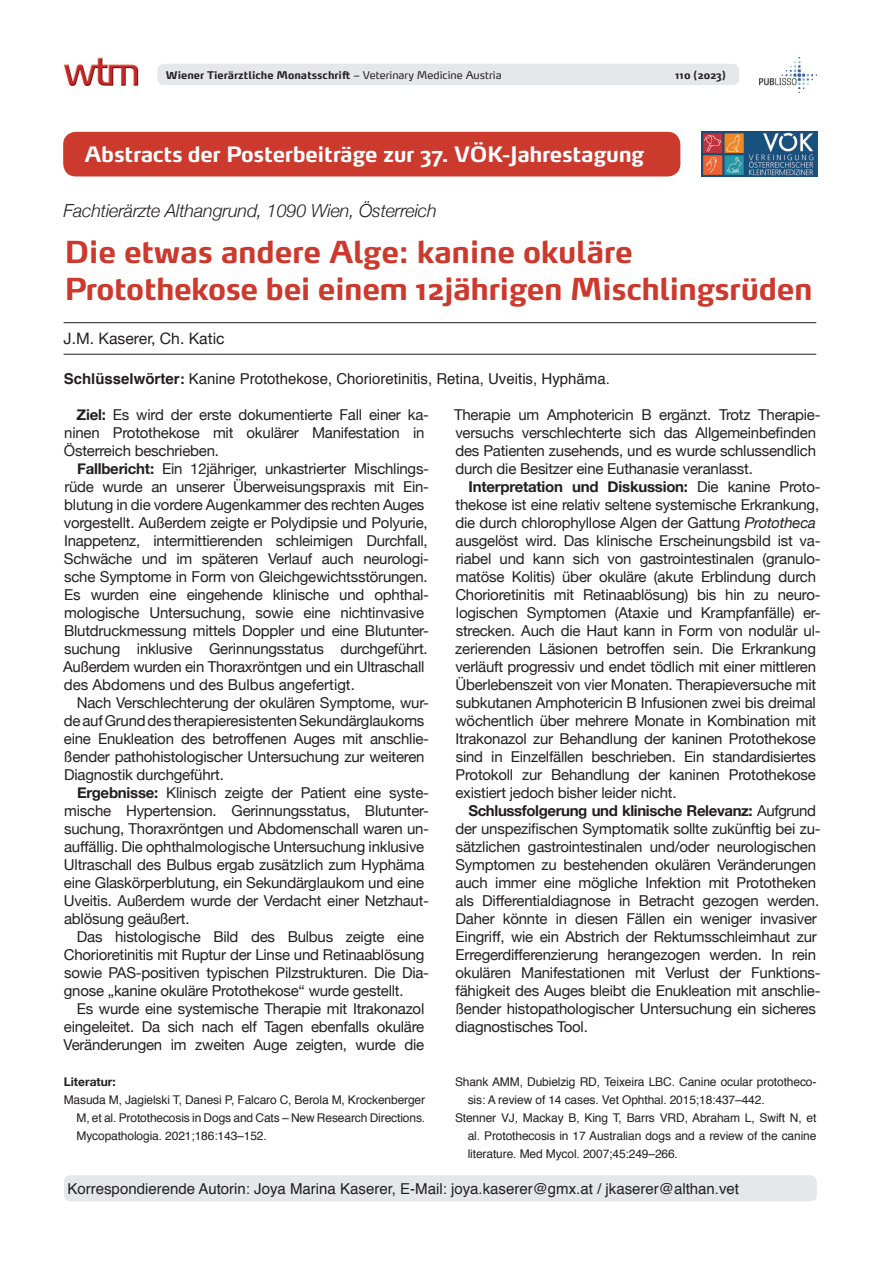
<style>
.page{position:relative;width:893px;height:1263px;background:#fff}
.page>*{position:absolute;margin:0;border:0;box-sizing:border-box;transform-origin:0 0}
.Artikel{font:700 30px "Max OT";letter-spacing:-.015em;color:#cc392d}
.Head_negativ{font:700 21px "Max OT";letter-spacing:-.015em;color:#fff}
.t1{font:italic 300 18px "Helvetica Neue";letter-spacing:-.01em;color:#231f20}
.t2{font:15.75px "Helvetica Neue";color:#231f20}
.Text_Deutsch{font:15px/18px "Helvetica Neue";letter-spacing:-.015em;color:#231f20}
.Text_Deutsch-2{font:15px "Helvetica";color:#231f20}
.Text_Deutsch_Buchtip{font:15px "Helvetica";color:#231f20}
.Literatur{font:12px/18px "Helvetica";letter-spacing:-.01em;color:#231f20;text-align:justify}
.Literatur-2{font:700 12px "Helvetica Neue";color:#231f20}
.t3{font:700 10.5px "Max OT";color:#231f20}
.s1{font-weight:400}
.s2{font-weight:700}
.s3{font-style:italic}
</style>
<div class="page">
<div style="left:157px;top:64px;width:582px;height:21px;background:#e6e7e9;border-radius:6px"></div>
<img style="left:64px;top:57px;width:75px;height:29px">
<img style="left:759px;top:58px;width:57px;height:35px">
<img style="left:702px;top:132px;width:115px;height:44px">
<div style="left:63px;top:132px;width:617px;height:44px;background:#cc392d;border-radius:13px"></div>
<div style="left:64px;top:1175px;width:753px;height:26px;background:#e6e7e9;border-radius:6px"></div>
<hr style="left:64px;top:322px;width:752px;height:1px;background:#231f20">
<hr style="left:64px;top:354px;width:752px;height:1px;background:#231f20">
<p class="t3" style="left:166px;top:68px;width:337px">Wiener Tierärztliche Monatsschrift <span class="s1">– Veterinary Medicine Austria</span></p>
<p class="t3" style="left:675px;top:68px;width:52px">110 (2023)</p>
<p class="Head_negativ" style="left:84px;top:141px;width:561px">Abstracts der Posterbeiträge zur 37. VÖK-Jahrestagung</p>
<p class="t1" style="left:64px;top:196px;width:375px">Fachtierärzte Althangrund, 1090 Wien, Österreich</p>
<p class="Artikel" style="left:64px;top:232px;width:570px">Die etwas andere Alge: kanine okuläre</p>
<p class="Artikel" style="left:64px;top:269px;width:750px">Protothekose bei einem 12jährigen Mischlingsrüden</p>
<p class="t2" style="left:64px;top:327px;width:163px">J.M. Kaserer, Ch. Katic</p>
<p class="Text_Deutsch_Buchtip" style="left:64px;top:367px;width:548px"><span class="s2">Schlüsselwörter:</span> Kanine Protothekose, Chorioretinitis, Retina, Uveitis, Hyphäma.</p>
<p class="Text_Deutsch" style="left:64px;top:406px;width:367px;text-indent:13px"><span class="s2">Ziel:</span> Es wird der erste dokumentierte Fall einer ka&shy;ninen Protothekose mit okulärer Manifestation in<br>Österreich beschrieben.</p>
<p class="Text_Deutsch" style="left:63px;top:460px;width:367px;text-indent:14px"><span class="s2">Fallbericht:</span> Ein 12jähriger, unkastrierter Mischlings&shy;rüde wurde an unserer Überweisungspraxis mit Ein&shy;blutung in die vordere Augenkammer des rechten Auges vorgestellt. Außerdem zeigte er Polydipsie und Polyurie, Inappetenz, intermittierenden schleimigen Durchfall, Schwäche und im späteren Verlauf auch neurologi&shy;sche Symptome in Form von Gleichgewichtsstörungen.<br>Es wurden eine eingehende klinische und ophthal&shy;mologische Untersuchung, sowie eine nichtinvasive Blutdruckmessung mittels Doppler und eine Blutunter&shy;suchung inklusive Gerinnungsstatus durchgeführt.<br>Außerdem wurden ein Thoraxröntgen und ein Ultraschall des Abdomens und des Bulbus angefertigt.</p>
<p class="Text_Deutsch" style="left:64px;top:694px;width:367px;text-indent:13px">Nach Verschlechterung der okulären Symptome, wur&shy;de auf Grund des therapieresistenten Sekundärglaukoms eine Enukleation des betroffenen Auges mit anschlie&shy;ßender pathohistologischer Untersuchung zur weiteren Diagnostik durchgeführt.</p>
<p class="Text_Deutsch" style="left:64px;top:784px;width:367px;text-indent:13px"><span class="s2">Ergebnisse:</span> Klinisch zeigte der Patient eine syste&shy;mische Hypertension. Gerinnungsstatus, Blutunter&shy;suchung, Thoraxröntgen und Abdomenschall waren un&shy;auffällig. Die ophthalmologische Untersuchung inklusive Ultraschall des Bulbus ergab zusätzlich zum Hyphäma eine Glaskörperblutung, ein Sekundärglaukom und eine Uveitis. Außerdem wurde der Verdacht einer Netzhaut&shy;ablösung geäußert.</p>
<p class="Text_Deutsch" style="left:64px;top:928px;width:367px;text-indent:13px">Das histologische Bild des Bulbus zeigte eine Chorioretinitis mit Ruptur der Linse und Retinaablösung sowie PAS-positiven typischen Pilzstrukturen. Die Dia&shy;gnose „kanine okuläre Protothekose“ wurde gestellt.</p>
<p class="Text_Deutsch" style="left:64px;top:1000px;width:362px;text-align:justify;text-indent:13px">Es wurde eine systemische Therapie mit Itrakonazol eingeleitet. Da sich nach elf Tagen ebenfalls okuläre Veränderungen im zweiten Auge zeigten, wurde die</p>
<p class="Literatur-2" style="left:64px;top:1072px;width:54px">Literatur:</p>
<p class="Literatur" style="left:76px;top:1091px;width:350px;text-indent:-13px">Masuda M, Jagielski T, Danesi P, Falcaro C, Berola M, Krockenberger M, et al. Protothecosis in Dogs and Cats – New Research Directions.<br>Mycopathologia. 2021;186:143–152.</p>
<p class="Text_Deutsch" style="left:454px;top:406px;width:368px">Therapie um Amphotericin B ergänzt. Trotz Therapie&shy;versuchs verschlechterte sich das Allgemeinbefinden des Patienten zusehends, und es wurde schlussendlich durch die Besitzer eine Euthanasie veranlasst.</p>
<p class="Text_Deutsch" style="left:455px;top:478px;width:367px;text-indent:13px"><span class="s2">Interpretation und Diskussion:</span> Die kanine Proto&shy;thekose ist eine relativ seltene systemische Erkrankung, die durch chlorophyllose Algen der Gattung <span class="s3">Prototheca </span>ausgelöst wird. Das klinische Erscheinungsbild ist va&shy;riabel und kann sich von gastrointestinalen (granulo&shy;matöse Kolitis) über okuläre (akute Erblindung durch Chorioretinitis mit Retinaablösung) bis hin zu neuro&shy;logischen Symptomen (Ataxie und Krampfanfälle) er&shy;strecken. Auch die Haut kann in Form von nodulär ul&shy;zerierenden Läsionen betroffen sein. Die Erkrankung verläuft progressiv und endet tödlich mit einer mittleren Überlebenszeit von vier Monaten. Therapieversuche mit subkutanen Amphotericin B Infusionen zwei bis dreimal wöchentlich über mehrere Monate in Kombination mit Itrakonazol zur Behandlung der kaninen Protothekose sind in Einzelfällen beschrieben. Ein standardisiertes Protokoll zur Behandlung der kaninen Protothekose existiert jedoch bisher leider nicht.</p>
<p class="Text_Deutsch" style="left:455px;top:802px;width:367px;text-indent:13px"><span class="s2">Schlussfolgerung und klinische Relevanz:</span> Aufgrund der unspezifischen Symptomatik sollte zukünftig bei zu&shy;sätzlichen gastrointestinalen und/oder neurologischen Symptomen zu bestehenden okulären Veränderungen auch immer eine mögliche Infektion mit Prototheken als Differentialdiagnose in Betracht gezogen werden.<br>Daher könnte in diesen Fällen ein weniger invasiver Eingriff, wie ein Abstrich der Rektumsschleimhaut zur Erregerdifferenzierung herangezogen werden. In rein okulären Manifestationen mit Verlust der Funktions&shy;fähigkeit des Auges bleibt die Enukleation mit anschlie&shy;ßender histopathologischer Untersuchung ein sicheres diagnostisches Tool.</p>
<p class="Literatur" style="left:468px;top:1073px;width:350px;text-indent:-13px">Shank AMM, Dubielzig RD, Teixeira LBC. Canine ocular prototheco&shy;sis: A review of 14 cases. Vet Ophthal. 2015;18:437–442.</p>
<p class="Literatur" style="left:468px;top:1109px;width:350px;text-indent:-13px">Stenner VJ, Mackay B, King T, Barrs VRD, Abraham L, Swift N, et al. Protothecosis in 17 Australian dogs and a review of the canine literature. Med Mycol. 2007;45:249–266.</p>
<p class="Text_Deutsch-2" style="left:67px;top:1177px;width:673px">Korrespondierende Autorin: Joya Marina Kaserer, E-Mail: joya.kaserer@gmx.at / jkaserer@althan.vet</p>
</div>
